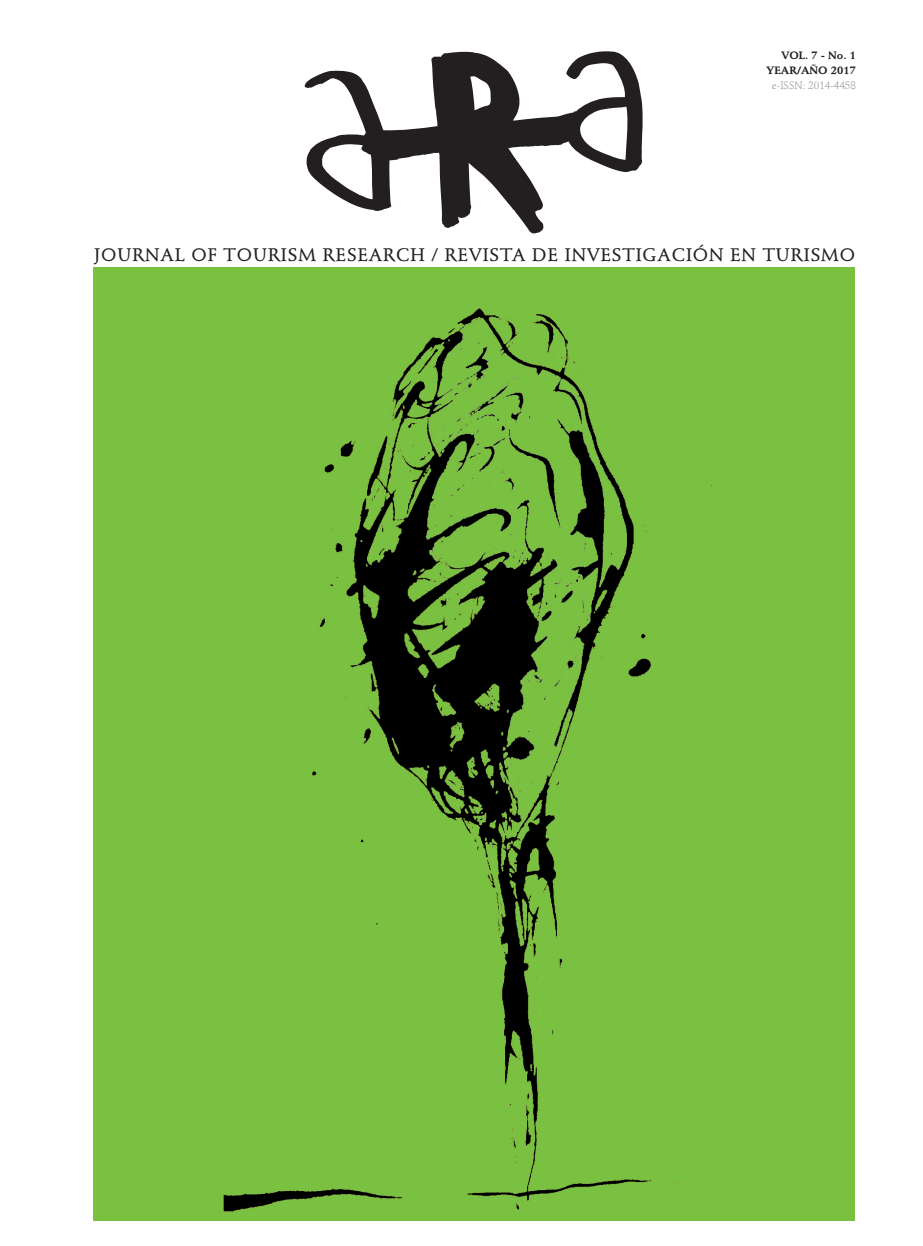
<style>
.page{position:relative;width:923px;height:1246px;background:#fff}
.page>*{position:absolute;margin:0;border:0;box-sizing:border-box;transform-origin:0 0}
.t1{font:500 18px "Stempel Schneidler";letter-spacing:.05em;color:#231f20}
.t2{font:700 10.65px/15.1px "Stempel Schneidler";color:#231f20;text-align:right}
.t3{font:300 10.65px "Stempel Schneidler";color:#808285}
</style>
<div class="page">
<svg style="left:305px;top:51px;width:337px;height:183px"></svg>
<img style="left:94px;top:268px;width:761px;height:952px">
<p class="t2" style="left:766px;top:48px;width:91px">VOL. 7 - No. 1<br>YEAR/AÑO 2017</p>
<p class="t3" style="left:772px;top:80px;width:86px">e-ISSN: 2014-4458</p>
<p class="t1" style="left:95px;top:244px;width:762px">JOURNAL OF TOURISM RESEARCH / REVISTA DE INVESTIGACIÓN EN TURISMO</p>
</div>
